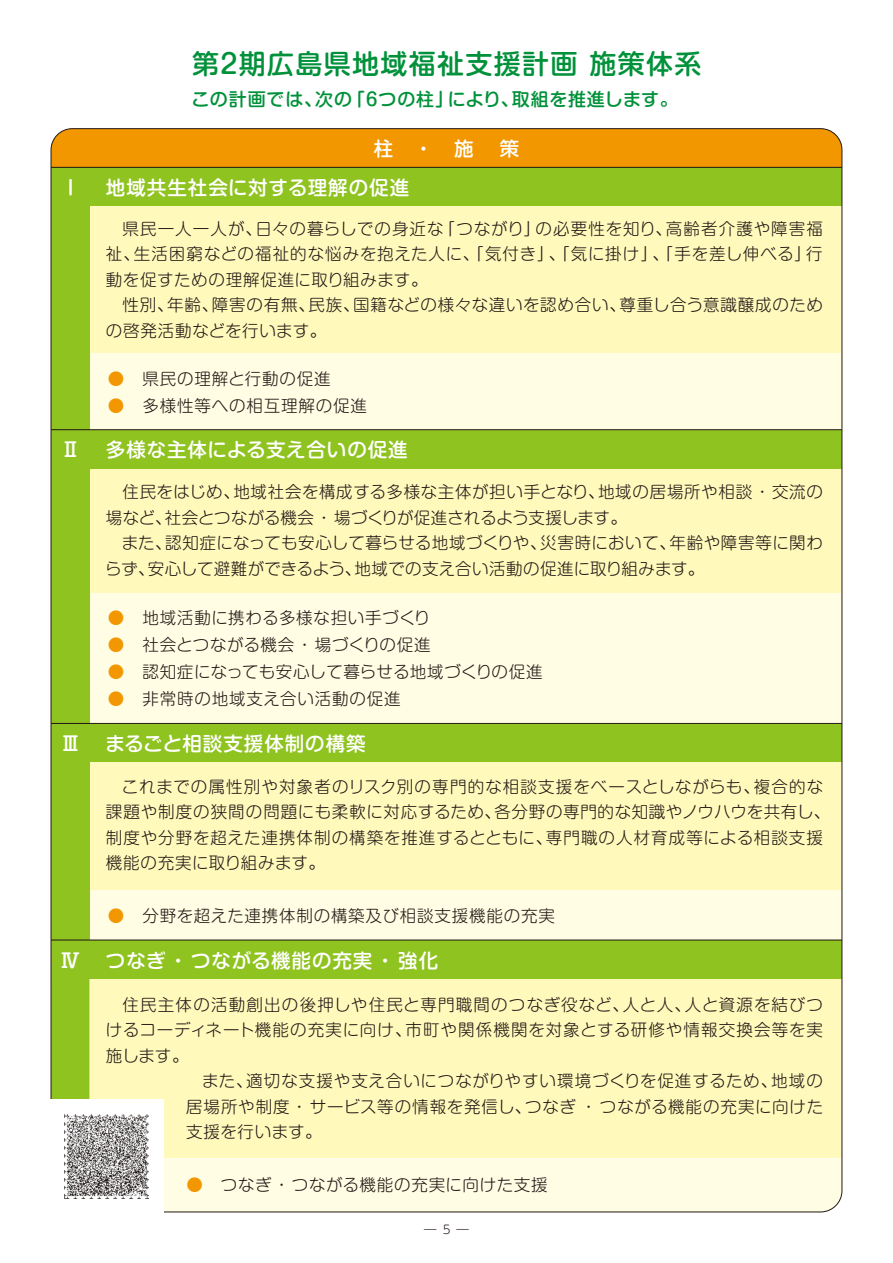
<style>
.page{position:relative;width:893px;height:1263px;background:#fff}
.page>*{position:absolute;margin:0;border:0;box-sizing:border-box;transform-origin:0 0}
.t1{font:500 27px "Shin M Go Pro";letter-spacing:.05em;color:#00913a}
.t2{font:500 19.5px "Shin M Go Pro";letter-spacing:.05em;color:#fff}
.t3{font:500 18px "Shin M Go Pro";letter-spacing:.05em;color:#00913a}
.t4{font:300 16.5px/25.5px "Shin M Go Pro";letter-spacing:.045em;color:#221815}
.t5{font:300 16.5px/25.5px "Shin M Go Pro";letter-spacing:.02em;color:#221815}
.t6{font:300 16.5px/25.5px "Shin M Go Pro";letter-spacing:.025em;color:#221815}
.t7{font:300 16.5px "Shin M Go Pro";letter-spacing:.075em;color:#221815}
.t8{font:300 12px "UD Shin M Go Pro";color:#221815;scale:2.5 1}
.s1{color:#f39700}
</style>
<div class="page">
<svg style="left:53px;top:979px;width:789px;height:233px;background:#fbf8c0"></svg>
<div style="left:51px;top:130px;width:791px;height:37px;background:#f39700"></div>
<div style="left:51px;top:940px;width:791px;height:39px;background:#8fc31f"></div>
<div style="left:51px;top:889px;width:791px;height:51px;background:#fffde4"></div>
<div style="left:51px;top:762px;width:791px;height:127px;background:#fffabc"></div>
<div style="left:51px;top:723px;width:791px;height:39px;background:#8fc31f"></div>
<div style="left:51px;top:592px;width:791px;height:131px;background:#fffde4"></div>
<div style="left:51px;top:468px;width:791px;height:124px;background:#fffabc"></div>
<div style="left:51px;top:430px;width:791px;height:38px;background:#8fc31f"></div>
<div style="left:51px;top:353px;width:791px;height:77px;background:#fffde4"></div>
<div style="left:51px;top:206px;width:791px;height:147px;background:#fffabc"></div>
<div style="left:51px;top:167px;width:791px;height:39px;background:#8fc31f"></div>
<div style="left:51px;top:167px;width:38px;height:773px;background:#8fc31f"></div>
<hr style="left:51px;top:429px;width:791px;height:1px;background:#221815">
<hr style="left:51px;top:167px;width:791px;height:1px;background:#221815">
<hr style="left:51px;top:723px;width:791px;height:1px;background:#221815">
<hr style="left:51px;top:940px;width:791px;height:1px;background:#221815">
<div style="left:49px;top:1099px;width:115px;height:115px;background:#fff"></div>
<img style="left:64px;top:1114px;width:85px;height:85px">
<h1 class="t1" style="left:192px;top:42px;width:511px">第2期広島県地域福祉支援計画 施策体系</h1>
<p class="t3" style="left:191px;top:84px;width:488px">この計画では、次の「6つの柱」により、取組を推進します。</p>
<p class="t2" style="left:374px;top:133px;width:101px">柱 ・ 施</p>
<p class="t2" style="left:500px;top:133px;width:21px">策</p>
<p class="t2" style="left:68px;top:172px;width:7px">I</p>
<p class="t2" style="left:106px;top:172px;width:305px">地域共生社会に対する理解の促進</p>
<p class="t4" style="left:106px;top:214px;width:719px;text-align:justify;text-indent:16px">県民一人一人が、日々の暮らしでの身近な「つながり」の必要性を知り、高齢者介護や障害福祉、生活困窮などの福祉的な悩みを抱えた人に、「気付き」、「気に掛け」、「手を差し伸べる」行動を促すための理解促進に取り組みます。</p>
<p class="t4" style="left:106px;top:290px;width:718px;text-indent:16px">性別、年齢、障害の有無、民族、国籍などの様々な違いを認め合い、尊重し合う意識醸成のための啓発活動などを行います。</p>
<p class="t4" style="left:108px;top:363px;width:261px;line-height:27px"><span class="s1">●</span>　県民の理解と行動の促進<br><span class="s1">●</span>　多様性等への相互理解の促進</p>
<p class="t2" style="left:61px;top:434px;width:21px">Ⅱ</p>
<p class="t2" style="left:106px;top:434px;width:303px">多様な主体による支え合いの促進</p>
<p class="t6" style="left:106px;top:477px;width:718px;text-indent:16px">住民をはじめ、地域社会を構成する多様な主体が担い手となり、地域の居場所や相談・交流の場など、社会とつながる機会・場づくりが促進されるよう支援します。</p>
<p class="t5" style="left:105px;top:528px;width:719px;text-indent:17px">また、認知症になっても安心して暮らせる地域づくりや、災害時において、年齢や障害等に関わらず、安心して避難ができるよう、地域での支え合い活動の促進に取り組みます。</p>
<p class="t4" style="left:108px;top:602px;width:436px;line-height:27px"><span class="s1">●</span>　地域活動に携わる多様な担い手づくり<br><span class="s1">●</span>　社会とつながる機会 ・ 場づくりの促進<br><span class="s1">●</span>　認知症になっても安心して暮らせる地域づくりの促進<span class="s1">●</span>　非常時の地域支え合い活動の促進</p>
<p class="t2" style="left:61px;top:728px;width:21px">Ⅲ</p>
<p class="t2" style="left:105px;top:728px;width:262px">まるごと相談支援体制の構築</p>
<p class="t4" style="left:106px;top:772px;width:726px;text-indent:16px">これまでの属性別や対象者のリスク別の専門的な相談支援をベースとしながらも、複合的な課題や制度の狭間の問題にも柔軟に対応するため、各分野の専門的な知識やノウハウを共有し、制度や分野を超えた連携体制の構築を推進するとともに、専門職の人材育成等による相談支援機能の充実に取り組みます。</p>
<p class="t4" style="left:108px;top:901px;width:449px"><span class="s1">●</span> 分野を超えた連携体制の構築及び相談支援機能の充実</p>
<p class="t2" style="left:61px;top:944px;width:21px">Ⅳ</p>
<p class="t2" style="left:106px;top:944px;width:334px">つなぎ ・ つながる機能の充実 ・ 強化</p>
<p class="t7" style="left:122px;top:991px;width:702px">住民主体の活動創出の後押しや住民と専門職間のつなぎ役など、人と人、人と資源を結びつ</p>
<p class="t4" style="left:106px;top:1015px;width:719px">けるコーディネート機能の充実に向け、市町や関係機関を対象とする研修や情報交換会等を実</p>
<p class="t4" style="left:106px;top:1041px;width:84px">施します。</p>
<p class="t4" style="left:202px;top:1066px;width:622px">また、適切な支援や支え合いにつながりやすい環境づくりを促進するため、地域の</p>
<p class="t4" style="left:186px;top:1092px;width:639px">居場所や制度・サービス等の情報を発信し、つなぎ・つながる機能の充実に向けた</p>
<p class="t4" style="left:186px;top:1117px;width:137px">支援を行います。</p>
<p class="t4" style="left:186px;top:1170px;width:363px"><span class="s1">●</span> つなぎ ・ つながる機能の充実に向けた支援</p>
<p class="t8" style="left:423px;top:1220px;width:20px">- 5 -</p>
</div>
